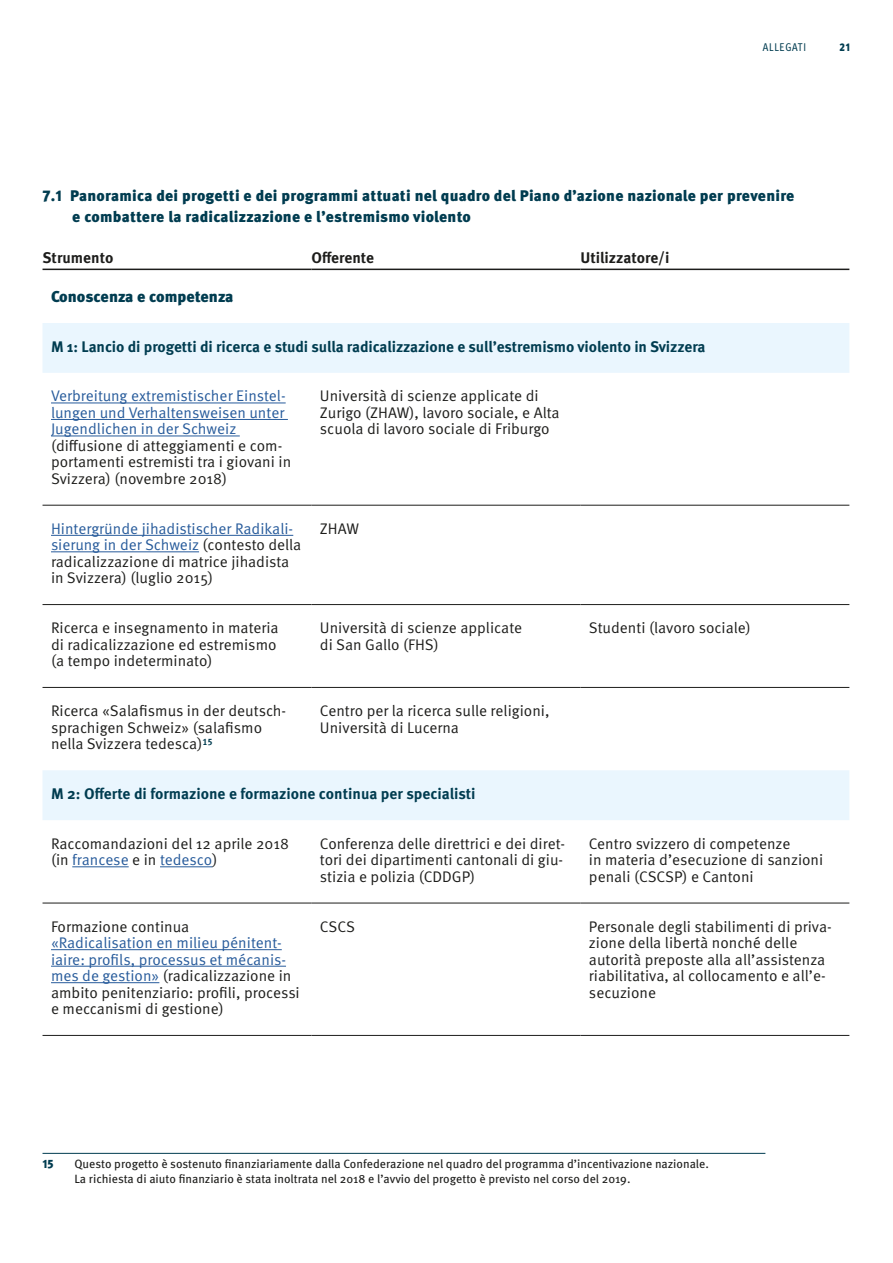
<style>
.page{position:relative;width:893px;height:1263px;background:#fff}
.page>*{position:absolute;margin:0;border:0;box-sizing:border-box;transform-origin:0 0}
._04_02_Tabelle_Titel{font:900 15.75px "Meta Pro";letter-spacing:-.005em;color:#003c50}
._04_01_Tabelle_Grund{font:15.3px/16.5px "Meta Pro";color:#1d1d1b}
._04_01_Tabelle_Grund-2{font:15.3px/16.5px "Meta Pro";color:#275b9b}
._04_04_Tabelle_Zwisc{font:700 15.3px "Meta Pro";letter-spacing:-.005em;color:#003c50}
.t1{font:900 15.3px/20.2px "Meta Pro";letter-spacing:.015em;color:#003c50}
._04_05_Tabelle_Kopf{font:700 15.3px "Meta Pro";color:#1d1d1b}
._03_01_Fussnote{font:12px/15px "Meta Pro";color:#1d1d1b}
._03_01_Fussnote-2{font:900 12px "Meta Pro";color:#003c50}
.t2{font:11.25px "Meta Cond Pro";letter-spacing:.065em;color:#003c50}
.t3{font:900 11.25px "Meta Cond Pro";color:#003c50}
.s1{color:#1d1d1b}
.s2{color:#275b9b}
</style>
<div class="page">
<svg style="left:43px;top:323px;width:806px;height:497px"></svg>
<hr style="left:43px;top:604px;width:268px;height:1px;background:#1d1d1b">
<hr style="left:311px;top:604px;width:269px;height:1px;background:#1d1d1b">
<hr style="left:580px;top:604px;width:269px;height:1px;background:#1d1d1b">
<hr style="left:43px;top:687px;width:268px;height:1px;background:#1d1d1b">
<hr style="left:311px;top:687px;width:269px;height:1px;background:#1d1d1b">
<hr style="left:580px;top:687px;width:269px;height:1px;background:#1d1d1b">
<hr style="left:43px;top:903px;width:268px;height:1px;background:#1d1d1b">
<hr style="left:311px;top:903px;width:269px;height:1px;background:#1d1d1b">
<hr style="left:580px;top:903px;width:269px;height:1px;background:#1d1d1b">
<hr style="left:43px;top:1035px;width:268px;height:1px;background:#1d1d1b">
<hr style="left:311px;top:1035px;width:269px;height:1px;background:#1d1d1b">
<hr style="left:580px;top:1035px;width:269px;height:1px;background:#1d1d1b">
<hr style="left:43px;top:269px;width:268px;height:1px;background:#1d1d1b">
<hr style="left:311px;top:269px;width:269px;height:1px;background:#1d1d1b">
<hr style="left:580px;top:269px;width:269px;height:1px;background:#1d1d1b">
<hr style="left:43px;top:505px;width:268px;height:1px;background:#1d1d1b">
<hr style="left:311px;top:505px;width:269px;height:1px;background:#1d1d1b">
<hr style="left:580px;top:505px;width:269px;height:1px;background:#1d1d1b">
<hr style="left:51px;top:403px;width:235px;height:1px;background:#275b9b">
<hr style="left:51px;top:419px;width:237px;height:1px;background:#275b9b">
<hr style="left:51px;top:436px;width:189px;height:1px;background:#275b9b">
<hr style="left:51px;top:535px;width:242px;height:1px;background:#275b9b">
<hr style="left:51px;top:551px;width:148px;height:1px;background:#275b9b">
<hr style="left:72px;top:866px;width:57px;height:1px;background:#275b9b">
<hr style="left:160px;top:866px;width:52px;height:1px;background:#275b9b">
<hr style="left:51px;top:949px;width:231px;height:1px;background:#275b9b">
<hr style="left:51px;top:966px;width:235px;height:1px;background:#275b9b">
<hr style="left:51px;top:982px;width:108px;height:1px;background:#275b9b">
<hr style="left:43px;top:1153px;width:722px;height:1px;background:#003c50">
<p class="t2" style="left:763px;top:40px;width:43px">Allegati</p>
<p class="t3" style="left:840px;top:40px;width:12px">21</p>
<p class="t1" style="left:72px;top:187px;width:724px;text-indent:-30px">7.1 Panoramica dei progetti e dei programmi attuati nel quadro del Piano d’azione nazionale per prevenire e combattere la radicalizzazione e l’estremismo violento</p>
<p class="_04_05_Tabelle_Kopf" style="left:43px;top:248px;width:72px">Strumento</p>
<p class="_04_05_Tabelle_Kopf" style="left:311px;top:248px;width:64px">Offerente</p>
<p class="_04_05_Tabelle_Kopf" style="left:580px;top:248px;width:91px">Utilizzatore/i</p>
<p class="_04_02_Tabelle_Titel" style="left:51px;top:286px;width:184px">Conoscenza e competenza</p>
<p class="_04_04_Tabelle_Zwisc" style="left:51px;top:337px;width:656px">M 1: Lancio di progetti di ricerca e studi sulla radicalizzazione e sull’estremismo violento in Svizzera</p>
<p class="_04_01_Tabelle_Grund-2" style="left:51px;top:388px;width:242px">Verbreitung extremistischer Einstel&shy;lungen und Verhaltensweisen unter Jugendlichen in der Schweiz <span class="s1">(diffusione di atteggiamenti e com&shy;portamenti estremisti tra i giovani in Svizzera) (novembre 2018)</span></p>
<p class="_04_01_Tabelle_Grund" style="left:320px;top:388px;width:241px">Università di scienze applicate di<br>Zurigo (ZHAW), lavoro sociale, e Alta scuola di lavoro sociale di Friburgo</p>
<p class="_04_01_Tabelle_Grund" style="left:51px;top:520px;width:252px"><span class="s2">Hintergründe jihadistischer Radikali&shy;sierung in der Schweiz</span> (contesto della radicalizzazione di matrice jihadista in Svizzera) (luglio 2015)</p>
<p class="_04_01_Tabelle_Grund" style="left:320px;top:520px;width:41px">ZHAW</p>
<p class="_04_01_Tabelle_Grund" style="left:51px;top:620px;width:229px">Ricerca e insegnamento in materia di radicalizzazione ed estremismo (a tempo indeterminato)</p>
<p class="_04_01_Tabelle_Grund" style="left:320px;top:620px;width:204px">Università di scienze applicate di San Gallo (FHS)</p>
<p class="_04_01_Tabelle_Grund" style="left:589px;top:620px;width:163px">Studenti (lavoro sociale)</p>
<p class="_04_01_Tabelle_Grund" style="left:51px;top:703px;width:237px">Ricerca «Salafismus in der deutsch&shy;sprachigen Schweiz» (salafismo nella Svizzera tedesca)<sup>15</sup></p>
<p class="_04_01_Tabelle_Grund" style="left:320px;top:703px;width:231px">Centro per la ricerca sulle religioni,<br>Università di Lucerna</p>
<p class="_04_04_Tabelle_Zwisc" style="left:51px;top:784px;width:426px">M 2: Offerte di formazione e formazione continua per specialisti</p>
<p class="_04_01_Tabelle_Grund" style="left:51px;top:835px;width:240px">Raccomandazioni del 12 aprile 2018 (in <span class="s2">francese</span> e in <span class="s2">tedesco</span>)</p>
<p class="_04_01_Tabelle_Grund" style="left:320px;top:835px;width:247px">Conferenza delle direttrici e dei diret&shy;tori dei dipartimenti cantonali di giu&shy;stizia e polizia (CDDGP)</p>
<p class="_04_01_Tabelle_Grund" style="left:589px;top:835px;width:236px">Centro svizzero di competenze<br>in materia d’esecuzione di sanzioni penali (CSCSP) e Cantoni</p>
<p class="_04_01_Tabelle_Grund" style="left:51px;top:918px;width:140px">Formazione continua</p>
<p class="_04_01_Tabelle_Grund-2" style="left:51px;top:935px;width:250px">«Radicalisation en milieu pénitent&shy;iaire: profils, processus et mécanis&shy;mes de gestion» <span class="s1">(radicalizzazione in ambito penitenziario: profili, processi e meccanismi di gestione)</span></p>
<p class="_04_01_Tabelle_Grund" style="left:320px;top:918px;width:37px">CSCS</p>
<p class="_04_01_Tabelle_Grund" style="left:589px;top:918px;width:244px">Personale degli stabilimenti di priva&shy;zione della libertà nonché delle autorità preposte alla all’assistenza riabilitativa, al collocamento e all’e&shy;secuzione</p>
<p class="_03_01_Fussnote-2" style="left:43px;top:1157px;width:13px">15</p>
<p class="_03_01_Fussnote" style="left:74px;top:1157px;width:636px">Questo progetto è sostenuto finanziariamente dalla Confederazione nel quadro del programma d’incentivazione nazionale.<br>La richiesta di aiuto finanziario è stata inoltrata nel 2018 e l’avvio del progetto è previsto nel corso del 2019.</p>
</div>
